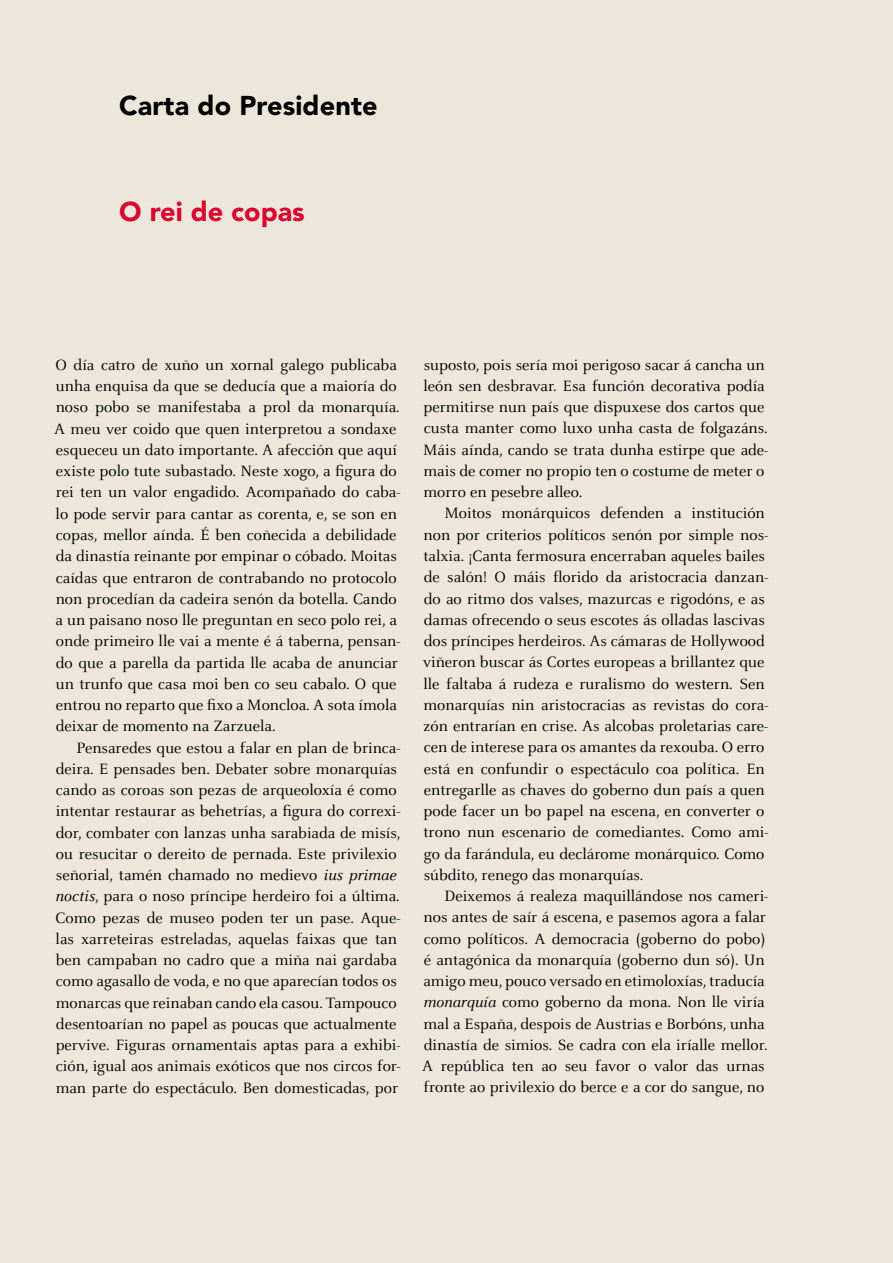
<style>
.page{position:relative;width:893px;height:1263px;background:#ede7db}
.page>*{position:absolute;margin:0;border:0;box-sizing:border-box;transform-origin:0 0}
.t1{font:900 27px "Avenir";letter-spacing:.005em;color:#000}
.t2{font:900 27px "Avenir";color:#dc002e}
.t3{font:16.5px/21.3px "Celeste";color:#000}
.s1{font-style:italic}
</style>
<div class="page">
<h1 class="t1" style="left:119px;top:89px;width:260px">Carta do Presidente</h1>
<h1 class="t2" style="left:119px;top:195px;width:187px">O rei de copas</h1>
<p class="t3" style="left:54px;top:355px;width:348px">O día catro de xuño un xornal galego publicaba unha enquisa da que se deducía que a maioría do noso pobo se manifestaba a prol da monarquía.<br>A meu ver coido que quen interpretou a sondaxe esqueceu un dato importante. A afección que aquí existe polo tute subastado. Neste xogo, a figura do rei ten un valor engadido. Acompañado do caba‑ lo pode servir para cantar as corenta, e, se son en copas, mellor aínda. É ben coñecida a debilidade da dinastía reinante por empinar o cóbado. Moitas caídas que entraron de contrabando no protocolo non procedían da cadeira senón da botella. Cando a un paisano noso lle preguntan en seco polo rei, a onde primeiro lle vai a mente é á taberna, pensan‑ do que a parella da partida lle acaba de anunciar un trunfo que casa moi ben co seu cabalo. O que entrou no reparto que fixo a Moncloa. A sota ímola deixar de momento na Zarzuela.</p>
<p class="t3" style="left:56px;top:737px;width:346px;text-indent:21px">Pensaredes que estou a falar en plan de brinca‑ deira. E pensades ben. Debater sobre monarquías cando as coroas son pezas de arqueoloxía é como intentar restaurar as behetrías, a figura do correxi‑ dor, combater con lanzas unha sarabiada de misís, ou resucitar o dereito de pernada. Este privilexio señorial, tamén chamado no medievo <span class="s1">ius primae noctis</span>, para o noso príncipe herdeiro foi a última.<br>Como pezas de museo poden ter un pase. Aque‑ las xarreteiras estreladas, aquelas faixas que tan ben campaban no cadro que a miña nai gardaba como agasallo de voda, e no que aparecían todos os monarcas que reinaban cando ela casou. Tampouco desentoarían no papel as poucas que actualmente pervive. Figuras ornamentais aptas para a exhibi‑ ción, igual aos animais exóticos que nos circos for‑ man parte do espectáculo. Ben domesticadas, por</p>
<p class="t3" style="left:423px;top:354px;width:346px">suposto, pois sería moi perigoso sacar á cancha un león sen desbravar. Esa función decorativa podía permitirse nun país que dispuxese dos cartos que custa manter como luxo unha casta de folgazáns.<br>Máis aínda, cando se trata dunha estirpe que ade‑ mais de comer no propio ten o costume de meter o morro en pesebre alleo.</p>
<p class="t3" style="left:423px;top:503px;width:347px;text-indent:21px">Moitos monárquicos defenden a institución non por criterios políticos senón por simple nos‑ talxia. ¡Canta fermosura encerraban aqueles bailes de salón! O máis florido da aristocracia danzan‑ do ao ritmo dos valses, mazurcas e rigodóns, e as damas ofrecendo o seus escotes ás olladas lascivas dos príncipes herdeiros. As cámaras de Hollywood viñeron buscar ás Cortes europeas a brillantez que lle faltaba á rudeza e ruralismo do western. Sen monarquías nin aristocracias as revistas do cora‑ zón entrarían en crise. As alcobas proletarias care‑ cen de interese para os amantes da rexouba. O erro está en confundir o espectáculo coa política. En entregarlle as chaves do goberno dun país a quen pode facer un bo papel na escena, en converter o trono nun escenario de comediantes. Como ami‑ go da farándula, eu declárome monárquico. Como súbdito, renego das monarquías.</p>
<p class="t3" style="left:422px;top:886px;width:348px;text-indent:22px">Deixemos á realeza maquillándose nos cameri‑ nos antes de saír á escena, e pasemos agora a falar como políticos. A democracia (goberno do pobo) é antagónica da monarquía (goberno dun só). Un amigo meu, pouco versado en etimoloxías, traducía <span class="s1">monarquía</span> como goberno da mona. Non lle viría mal a España, despois de Austrias e Borbóns, unha dinastía de simios. Se cadra con ela iríalle mellor.<br>A república ten ao seu favor o valor das urnas fronte ao privilexio do berce e a cor do sangue, no</p>
</div>
